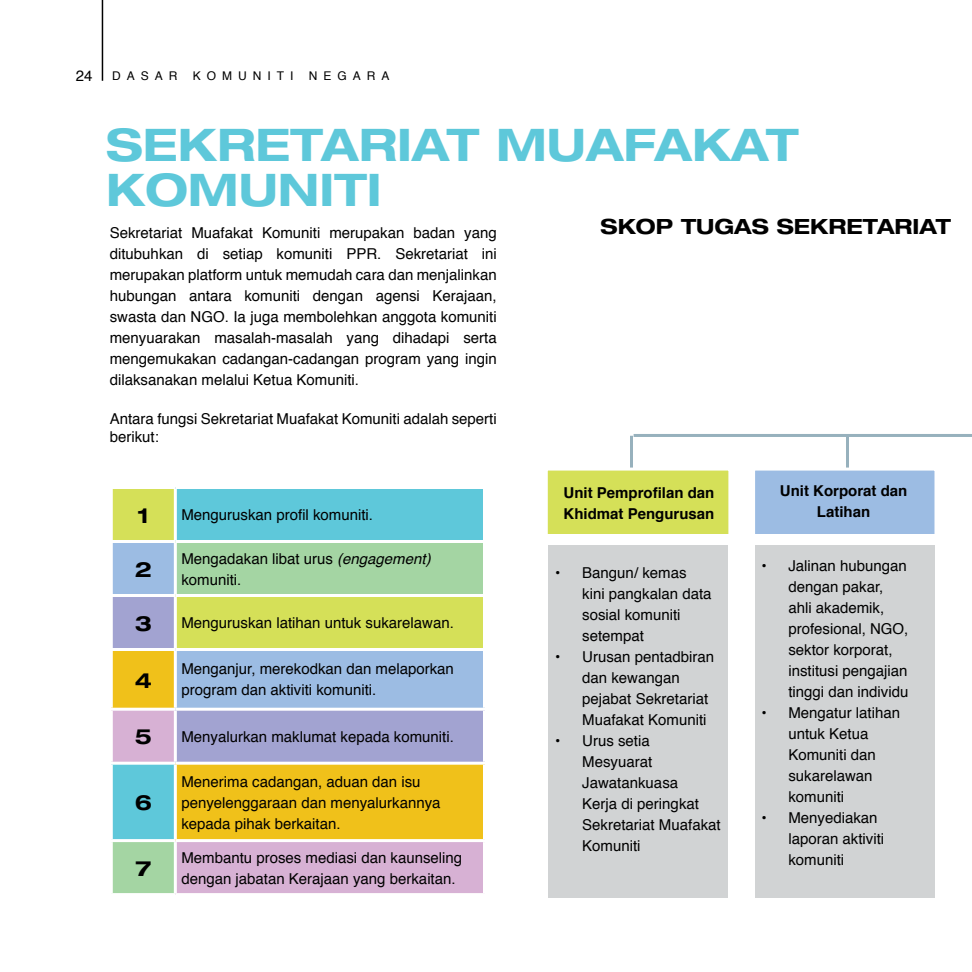
<style>
.page{position:relative;width:972px;height:972px;background:#fff}
.page>*{position:absolute;margin:0;border:0;box-sizing:border-box;transform-origin:0 0}
.t1{font:700 expanded 45px/45px "Helvetica Neue";color:#5ec8da}
.t2{font:700 expanded 21px "Helvetica Neue";color:#000}
.t3{font:15px/21px "Helvetica";color:#000}
.t4{font:700 15px/21px "Helvetica";color:#000}
.t5{font:12px "Helvetica";letter-spacing:.5em;color:#000}
.s1{font-style:italic}
</style>
<div class="page">
<hr style="left:102px;top:0;width:1px;height:81px;background:#000">
<hr style="left:630px;top:436px;width:3px;height:57px;background:#97b1bd">
<hr style="left:846px;top:436px;width:3px;height:57px;background:#97b1bd">
<div style="left:111px;top:488px;width:64px;height:54px;background:#d5e058"></div>
<div style="left:175px;top:488px;width:309px;height:54px;background:#5ec8da"></div>
<div style="left:111px;top:542px;width:64px;height:54px;background:#9cbce3"></div>
<div style="left:175px;top:542px;width:309px;height:54px;background:#a4d5a3"></div>
<div style="left:111px;top:596px;width:64px;height:54px;background:#a2a3d1"></div>
<div style="left:175px;top:596px;width:309px;height:54px;background:#d5e058"></div>
<div style="left:111px;top:650px;width:64px;height:59px;background:#f0c11a"></div>
<div style="left:175px;top:650px;width:309px;height:59px;background:#9cbce3"></div>
<div style="left:111px;top:709px;width:64px;height:54px;background:#d7b1d4"></div>
<div style="left:175px;top:709px;width:309px;height:54px;background:#a2a3d1"></div>
<div style="left:111px;top:763px;width:64px;height:78px;background:#5ec8da"></div>
<div style="left:175px;top:763px;width:309px;height:78px;background:#f0c11a"></div>
<div style="left:111px;top:841px;width:64px;height:54px;background:#a4d5a3"></div>
<div style="left:175px;top:841px;width:309px;height:54px;background:#d7b1d4"></div>
<hr style="left:110px;top:486px;width:65px;height:3px;background:#fff">
<hr style="left:110px;top:489px;width:3px;height:51px;background:#fff">
<hr style="left:175px;top:486px;width:311px;height:3px;background:#fff">
<hr style="left:174px;top:489px;width:3px;height:51px;background:#fff">
<hr style="left:483px;top:489px;width:3px;height:51px;background:#fff">
<hr style="left:110px;top:540px;width:65px;height:3px;background:#fff">
<hr style="left:110px;top:543px;width:3px;height:51px;background:#fff">
<hr style="left:175px;top:540px;width:311px;height:3px;background:#fff">
<hr style="left:174px;top:543px;width:3px;height:51px;background:#fff">
<hr style="left:483px;top:543px;width:3px;height:51px;background:#fff">
<hr style="left:110px;top:594px;width:65px;height:3px;background:#fff">
<hr style="left:110px;top:597px;width:3px;height:51px;background:#fff">
<hr style="left:175px;top:594px;width:311px;height:3px;background:#fff">
<hr style="left:174px;top:597px;width:3px;height:51px;background:#fff">
<hr style="left:483px;top:597px;width:3px;height:51px;background:#fff">
<hr style="left:110px;top:648px;width:65px;height:3px;background:#fff">
<hr style="left:110px;top:651px;width:3px;height:57px;background:#fff">
<hr style="left:175px;top:648px;width:311px;height:3px;background:#fff">
<hr style="left:174px;top:651px;width:3px;height:57px;background:#fff">
<hr style="left:483px;top:651px;width:3px;height:57px;background:#fff">
<hr style="left:110px;top:708px;width:65px;height:3px;background:#fff">
<hr style="left:110px;top:711px;width:3px;height:51px;background:#fff">
<hr style="left:175px;top:708px;width:311px;height:3px;background:#fff">
<hr style="left:174px;top:711px;width:3px;height:51px;background:#fff">
<hr style="left:483px;top:711px;width:3px;height:51px;background:#fff">
<hr style="left:110px;top:762px;width:65px;height:3px;background:#fff">
<hr style="left:110px;top:765px;width:3px;height:74px;background:#fff">
<hr style="left:175px;top:762px;width:311px;height:3px;background:#fff">
<hr style="left:174px;top:765px;width:3px;height:74px;background:#fff">
<hr style="left:483px;top:765px;width:3px;height:74px;background:#fff">
<hr style="left:110px;top:839px;width:65px;height:3px;background:#fff">
<hr style="left:110px;top:842px;width:3px;height:51px;background:#fff">
<hr style="left:175px;top:839px;width:311px;height:3px;background:#fff">
<hr style="left:174px;top:842px;width:3px;height:51px;background:#fff">
<hr style="left:483px;top:842px;width:3px;height:51px;background:#fff">
<hr style="left:110px;top:893px;width:65px;height:3px;background:#fff">
<hr style="left:175px;top:893px;width:311px;height:3px;background:#fff">
<div style="left:548px;top:545px;width:180px;height:352px;background:#d1d3d4"></div>
<div style="left:755px;top:545px;width:180px;height:352px;background:#d1d3d4"></div>
<div style="left:545px;top:468px;width:186px;height:69px;background:#d5e058;border:3px solid #fff"></div>
<div style="left:752px;top:468px;width:186px;height:69px;background:#9cbce3;border:3px solid #fff"></div>
<hr style="left:634px;top:434px;width:338px;height:3px;background:#97b1bd">
<p class="t3" style="left:76px;top:65px;width:18px">24</p>
<p class="t5" style="left:112px;top:66px;width:67px">DASAR</p>
<p class="t5" style="left:193px;top:66px;width:102px">KOMUNITI</p>
<p class="t5" style="left:309px;top:66px;width:82px">NEGARA</p>
<h1 class="t1" style="left:106px;top:122px;width:694px">SEKRETARIAT MUAFAKAT<br>KOMUNITI</h1>
<p class="t3" style="left:110px;top:223px;width:388px;text-align:justify">Sekretariat Muafakat Komuniti merupakan badan yang ditubuhkan di setiap komuniti PPR. Sekretariat ini merupakan platform untuk memudah cara dan menjalinkan hubungan antara komuniti dengan agensi Kerajaan, swasta dan NGO. Ia juga membolehkan anggota komuniti menyuarakan masalah-masalah yang dihadapi serta mengemukakan cadangan-cadangan program yang ingin dilaksanakan melalui Ketua Komuniti.</p>
<p class="t3" style="left:110px;top:410px;width:388px;line-height:18px">Antara fungsi Sekretariat Muafakat Komuniti adalah seperti berikut:</p>
<h2 class="t2" style="left:601px;top:214px;width:352px">SKOP TUGAS SEKRETARIAT</h2>
<h2 class="t2" style="left:137px;top:502px;width:13px">1</h2>
<p class="t3" style="left:181px;top:505px;width:193px">Menguruskan profil komuniti.</p>
<h2 class="t2" style="left:135px;top:556px;width:19px">2</h2>
<p class="t3" style="left:181px;top:548px;width:251px">Mengadakan libat urus <span class="s1">(engagement) </span>komuniti.</p>
<h2 class="t2" style="left:135px;top:610px;width:19px">3</h2>
<p class="t3" style="left:181px;top:613px;width:274px">Menguruskan latihan untuk sukarelawan.</p>
<h2 class="t2" style="left:135px;top:667px;width:19px">4</h2>
<p class="t3" style="left:181px;top:659px;width:274px">Menganjur, merekodkan dan melaporkan program dan aktiviti komuniti.</p>
<h2 class="t2" style="left:135px;top:724px;width:19px">5</h2>
<p class="t3" style="left:181px;top:727px;width:274px">Menyalurkan maklumat kepada komuniti.</p>
<h2 class="t2" style="left:135px;top:789px;width:19px">6</h2>
<p class="t3" style="left:181px;top:771px;width:261px">Menerima cadangan, aduan dan isu penyelenggaraan dan menyalurkannya kepada pihak berkaitan.</p>
<h2 class="t2" style="left:135px;top:855px;width:17px">7</h2>
<p class="t3" style="left:181px;top:847px;width:282px">Membantu proses mediasi dan kaunseling dengan jabatan Kerajaan yang berkaitan.</p>
<p class="t4" style="left:564px;top:483px;width:152px">Unit Pemprofilan dan<br>Khidmat Pengurusan</p>
<p class="t3" style="left:582px;top:562px;width:131px;text-indent:-27px">• Bangun/ kemas kini pangkalan data sosial komuniti setempat</p>
<p class="t3" style="left:582px;top:646px;width:133px;text-indent:-27px">• Urusan pentadbiran dan kewangan pejabat Sekretariat<br>Muafakat Komuniti</p>
<p class="t3" style="left:582px;top:730px;width:140px;text-indent:-27px">• Urus setia<br>Mesyuarat<br>Jawatankuasa<br>Kerja di peringkat<br>Sekretariat Muafakat<br>Komuniti</p>
<p class="t4" style="left:780px;top:481px;width:129px;text-align:center">Unit Korporat dan<br>Latihan</p>
<p class="t3" style="left:788px;top:556px;width:122px;text-indent:-27px">• Jalinan hubungan dengan pakar, ahli akademik, profesional, NGO, sektor korporat, institusi pengajian tinggi dan individu</p>
<p class="t3" style="left:788px;top:703px;width:113px;text-indent:-27px">• Mengatur latihan untuk Ketua<br>Komuniti dan sukarelawan komuniti</p>
<p class="t3" style="left:788px;top:808px;width:97px;text-indent:-27px">• Menyediakan laporan aktiviti komuniti</p>
</div>
